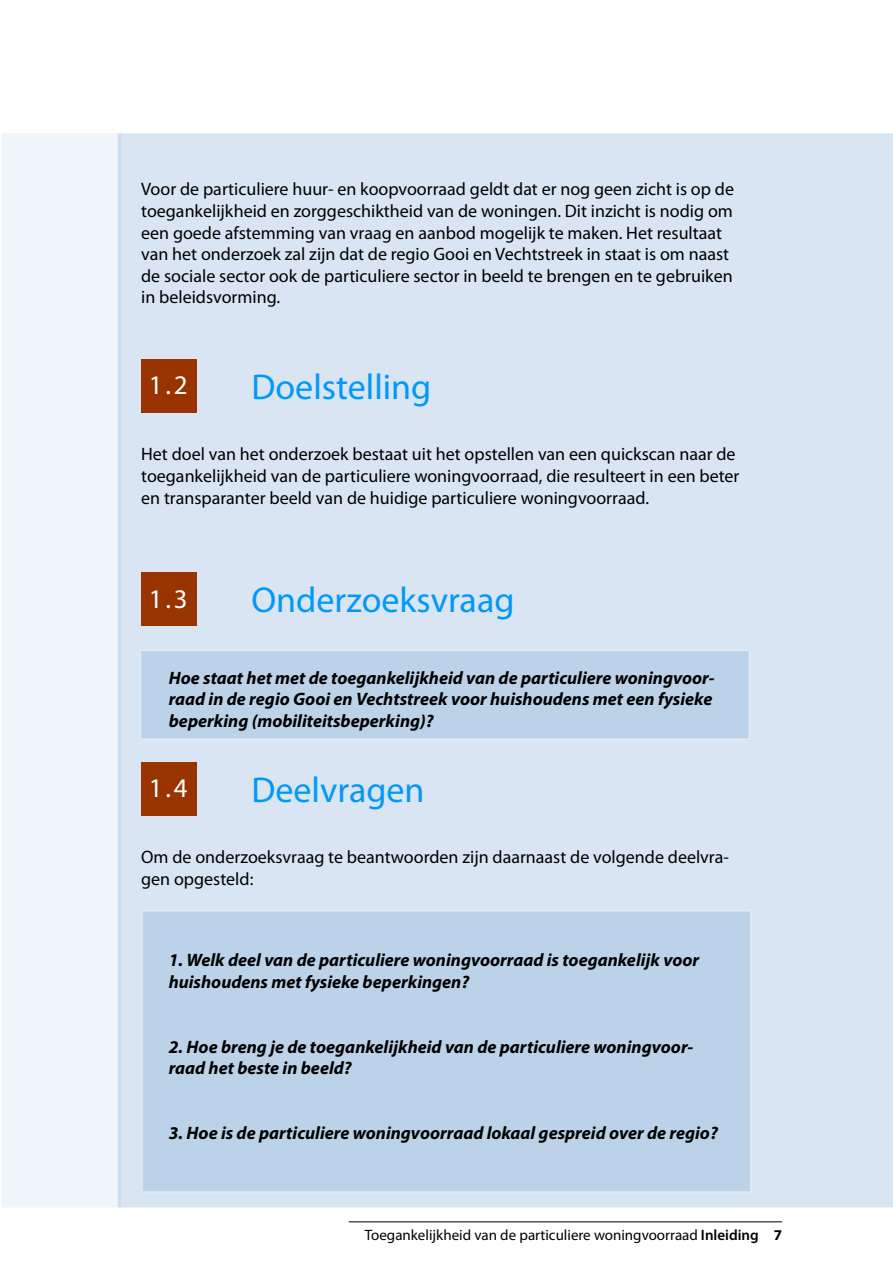
<style>
.page{position:relative;width:893px;height:1263px;background:#fff}
.page>*{position:absolute;margin:0;border:0;box-sizing:border-box;transform-origin:0 0}
.t1{font:36px "Myriad Pro";color:#0099fa}
.t2{font:27px "Myriad Pro";color:#fff}
.t3{font:18px/21.6px "Myriad Pro";color:#000}
.t4{font:italic 700 18px/21.6px "Myriad Pro";color:#000}
.t5{font:15px "Myriad Pro";color:#000}
.s1{font-weight:600}
.s2{font-weight:700}
</style>
<div class="page">
<div style="left:1px;top:133px;width:121px;height:1075px;background:#f0f5fa"></div>
<div style="left:118px;top:133px;width:775px;height:1075px;background:#d9e5f2"></div>
<div style="left:141px;top:359px;width:55px;height:53px;background:#930"></div>
<div style="left:141px;top:762px;width:55px;height:53px;background:#930"></div>
<div style="left:141px;top:572px;width:55px;height:53px;background:#930"></div>
<div style="left:142px;top:911px;width:609px;height:281px;background:#bcd2e8"></div>
<div style="left:141px;top:910px;width:611px;height:283px;border:2px solid #fff"></div>
<div style="left:140px;top:650px;width:609px;height:89px;background:#bcd2e8"></div>
<div style="left:140px;top:650px;width:610px;height:90px;border:2px solid #fff"></div>
<hr style="left:349px;top:1221px;width:433px;height:1px;background:#000">
<p class="t3" style="left:141px;top:180px;width:594px">Voor de particuliere huur- en koopvoorraad geldt dat er nog geen zicht is op de toegankelijkheid en zorggeschiktheid van de woningen. Dit inzicht is nodig om een goede afstemming van vraag en aanbod mogelijk te maken. Het resultaat van het onderzoek zal zijn dat de regio Gooi en Vechtstreek in staat is om naast de sociale sector ook de particuliere sector in beeld te brengen en te gebruiken in beleidsvorming.</p>
<h2 class="t2" style="left:149px;top:375px;width:40px">1.2</h2>
<h1 class="t1" style="left:251px;top:373px;width:181px">Doelstelling</h1>
<p class="t3" style="left:141px;top:445px;width:600px">Het doel van het onderzoek bestaat uit het opstellen van een quickscan naar de toegankelijkheid van de particuliere woningvoorraad, die resulteert in een beter en transparanter beeld van de huidige particuliere woningvoorraad.</p>
<h2 class="t2" style="left:149px;top:588px;width:40px">1.3</h2>
<h1 class="t1" style="left:251px;top:586px;width:265px">Onderzoeksvraag</h1>
<p class="t4" style="left:169px;top:668px;width:547px">Hoe staat het met de toegankelijkheid van de particuliere woningvoor&shy;raad in de regio Gooi en Vechtstreek voor huishoudens met een fysieke beperking (mobiliteitsbeperking)?</p>
<h2 class="t2" style="left:149px;top:778px;width:40px">1.4</h2>
<h1 class="t1" style="left:251px;top:776px;width:175px">Deelvragen</h1>
<p class="t3" style="left:141px;top:848px;width:589px">Om de onderzoeksvraag te beantwoorden zijn daarnaast de volgende deelvra&shy;gen opgesteld:</p>
<p class="t4" style="left:169px;top:951px;width:532px">1. Welk deel van de particuliere woningvoorraad is toegankelijk voor huishoudens met fysieke beperkingen?</p>
<p class="t4" style="left:169px;top:1037px;width:526px">2. Hoe breng je de toegankelijkheid van de particuliere woningvoor&shy;raad het beste in beeld?</p>
<p class="t4" style="left:169px;top:1124px;width:551px">3. Hoe is de particuliere woningvoorraad lokaal gespreid over de regio?</p>
<p class="t5" style="left:365px;top:1229px;width:419px">Toegankelijkheid van de particuliere woningvoorraad <span class="s1">Inleiding</span> <span class="s2">7</span></p>
</div>
